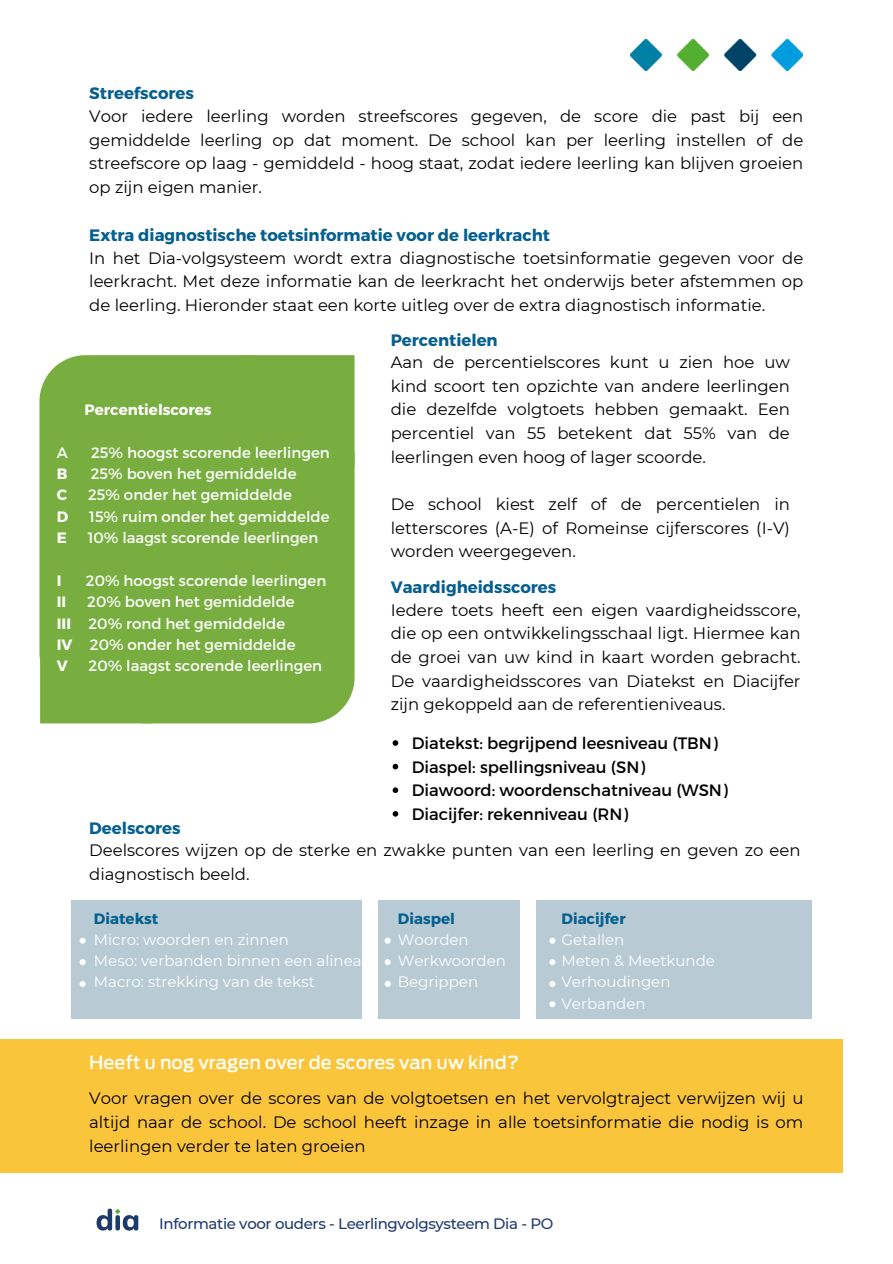
<style>
.page{position:relative;width:893px;height:1264px;background:#fff}
.page>*{position:absolute;margin:0;border:0;box-sizing:border-box;transform-origin:0 0}
.t1{font:500 18px "Ford Antenna";color:#fff}
.t2{font:16.5px/23.5px "Montserrat";color:#000;text-align:justify}
.t3{font:700 16.5px "Montserrat";color:#055f8f}
.t4{font:15px/21.3px "Montserrat";color:#fff}
.t5{font:500 15px "Montserrat";letter-spacing:-.025em;color:#1d3a6e}
.t6{font:700 15px "Montserrat";color:#fff}
.t7{font:700 15px "Montserrat";color:#055f8f}
.s1{font-weight:700}
</style>
<div class="page">
<div style="left:0;top:1039px;width:842px;height:134px;background:#fbc53b"></div>
<div style="left:40px;top:355px;width:314px;height:368px;background:#78ae40"></div>
<div style="left:39px;top:355px;width:255px;height:344px;background:#78ae40"></div>
<div style="left:100px;top:411px;width:254px;height:312px;background:#78ae40"></div>
<div style="left:71px;top:899px;width:291px;height:119px;background:#b8cbd4"></div>
<div style="left:536px;top:899px;width:275px;height:119px;background:#b8cbd4"></div>
<div style="left:378px;top:899px;width:141px;height:119px;background:#b8cbd4"></div>
<svg style="left:80px;top:937px;width:6px;height:6px"></svg>
<svg style="left:80px;top:959px;width:6px;height:6px"></svg>
<div style="left:80px;top:980px;width:6px;height:7px;background:#fff;border-radius:50%"></div>
<div style="left:384px;top:937px;width:7px;height:6px;background:#fff;border-radius:50%"></div>
<svg style="left:549px;top:937px;width:6px;height:6px"></svg>
<svg style="left:549px;top:959px;width:6px;height:6px"></svg>
<div style="left:549px;top:980px;width:6px;height:7px;background:#fff;border-radius:50%"></div>
<svg style="left:549px;top:1001px;width:6px;height:6px"></svg>
<div style="left:384px;top:959px;width:7px;height:6px;background:#fff;border-radius:50%"></div>
<div style="left:384px;top:980px;width:7px;height:7px;background:#fff;border-radius:50%"></div>
<svg style="left:392px;top:740px;width:6px;height:5px"></svg>
<svg style="left:392px;top:763px;width:6px;height:6px"></svg>
<svg style="left:392px;top:787px;width:6px;height:6px"></svg>
<svg style="left:392px;top:811px;width:6px;height:5px"></svg>
<img style="left:630px;top:39px;width:172px;height:32px">
<svg style="left:96px;top:1208px;width:42px;height:22px"></svg>
<p class="t3" style="left:89px;top:83px;width:106px">Streefscores</p>
<p class="t2" style="left:89px;top:104px;width:715px">Voor iedere leerling worden streefscores gegeven, de score die past bij een gemiddelde leerling op dat moment. De school kan per leerling instellen of de streefscore op laag - gemiddeld - hoog staat, zodat iedere leerling kan blijven groeien op zijn eigen manier.</p>
<p class="t3" style="left:89px;top:224px;width:462px">Extra diagnostische toetsinformatie voor de leerkracht</p>
<p class="t2" style="left:89px;top:246px;width:715px">In het Dia-volgsysteem wordt extra diagnostische toetsinformatie gegeven voor de leerkracht. Met deze informatie kan de leerkracht het onderwijs beter afstemmen op de leerling. Hieronder staat een korte uitleg over de extra diagnostisch informatie.</p>
<p class="t6" style="left:85px;top:400px;width:128px">Percentielscores</p>
<p class="t4" style="left:57px;top:441px;width:13px">A</p>
<p class="t4" style="left:91px;top:441px;width:240px">25% hoogst scorende leerlingen</p>
<p class="t6" style="left:57px;top:464px;width:12px">B</p>
<p class="t4" style="left:91px;top:462px;width:207px">25% boven het gemiddelde</p>
<p class="t6" style="left:57px;top:485px;width:12px">C</p>
<p class="t4" style="left:88px;top:483px;width:205px">25% onder het gemiddelde</p>
<p class="t6" style="left:57px;top:506px;width:13px">D</p>
<p class="t4" style="left:89px;top:505px;width:242px">15% ruim onder het gemiddelde</p>
<p class="t6" style="left:57px;top:528px;width:12px">E</p>
<p class="t4" style="left:88px;top:526px;width:232px">10% laagst scorende leerlingen</p>
<p class="t6" style="left:57px;top:570px;width:6px">I</p>
<p class="t4" style="left:86px;top:569px;width:242px">20% hoogst scorende leerlingen</p>
<p class="t6" style="left:57px;top:592px;width:11px">II</p>
<p class="t4" style="left:87px;top:590px;width:209px">20% boven het gemiddelde</p>
<p class="t4" style="left:57px;top:612px;width:230px"><span class="s1">III</span> 20% rond het gemiddelde</p>
<p class="t4" style="left:57px;top:633px;width:240px"><span class="s1">IV</span> 20% onder het gemiddelde</p>
<p class="t6" style="left:57px;top:656px;width:12px">V</p>
<p class="t4" style="left:89px;top:654px;width:235px">20% laagst scorende leerlingen</p>
<p class="t3" style="left:391px;top:329px;width:108px">Percentielen</p>
<p class="t2" style="left:391px;top:350px;width:400px">Aan de percentielscores kunt u zien hoe uw kind scoort ten opzichte van andere leerlingen die dezelfde volgtoets hebben gemaakt. Een percentiel van 55 betekent dat 55% van de leerlingen even hoog of lager scoorde.</p>
<p class="t2" style="left:391px;top:492px;width:400px">De school kiest zelf of de percentielen in letterscores (A-E) of Romeinse cijferscores (I-V) worden weergegeven.</p>
<p class="t3" style="left:391px;top:576px;width:167px">Vaardigheidsscores</p>
<p class="t2" style="left:391px;top:598px;width:411px">Iedere toets heeft een eigen vaardigheidsscore, die op een ontwikkelingsschaal ligt. Hiermee kan de groei van uw kind in kaart worden gebracht.<br>De vaardigheidsscores van Diatekst en Diacijfer zijn gekoppeld aan de referentieniveaus.</p>
<p class="t2" style="left:411px;top:730px;width:307px">Diatekst: begrijpend leesniveau (TBN)</p>
<p class="t2" style="left:411px;top:754px;width:235px">Diaspel: spellingsniveau (SN)</p>
<p class="t2" style="left:411px;top:778px;width:317px">Diawoord: woordenschatniveau (WSN)</p>
<p class="t2" style="left:411px;top:801px;width:218px">Diacijfer: rekenniveau (RN)</p>
<p class="t3" style="left:89px;top:817px;width:93px">Deelscores</p>
<p class="t2" style="left:89px;top:838px;width:712px">Deelscores wijzen op de sterke en zwakke punten van een leerling en geven zo een diagnostisch beeld.</p>
<p class="t7" style="left:94px;top:909px;width:66px">Diatekst</p>
<p class="t4" style="left:94px;top:928px;width:196px">Micro: woorden en zinnen</p>
<p class="t4" style="left:94px;top:950px;width:269px">Meso: verbanden binnen een alinea</p>
<p class="t4" style="left:94px;top:971px;width:222px">Macro: strekking van de tekst</p>
<p class="t7" style="left:398px;top:909px;width:58px">Diaspel</p>
<p class="t4" style="left:398px;top:928px;width:110px">Woorden<br>Werkwoorden<br>Begrippen</p>
<p class="t1" style="left:89px;top:1052px;width:431px">Heeft u nog vragen over de scores van uw kind?</p>
<p class="t7" style="left:561px;top:909px;width:66px">Diacijfer</p>
<p class="t4" style="left:561px;top:928px;width:64px">Getallen</p>
<p class="t4" style="left:561px;top:950px;width:155px">Meten &amp; Meetkunde</p>
<p class="t4" style="left:561px;top:971px;width:110px">Verhoudingen</p>
<p class="t4" style="left:561px;top:992px;width:86px">Verbanden</p>
<p class="t2" style="left:89px;top:1086px;width:715px">Voor vragen over de scores van de volgtoetsen en het vervolgtraject verwijzen wij u altijd naar de school. De school heeft inzage in alle toetsinformatie die nodig is om leerlingen verder te laten groeien</p>
<p class="t5" style="left:159px;top:1213px;width:395px">Informatie voor ouders - Leerlingvolgsysteem Dia - PO</p>
</div>
